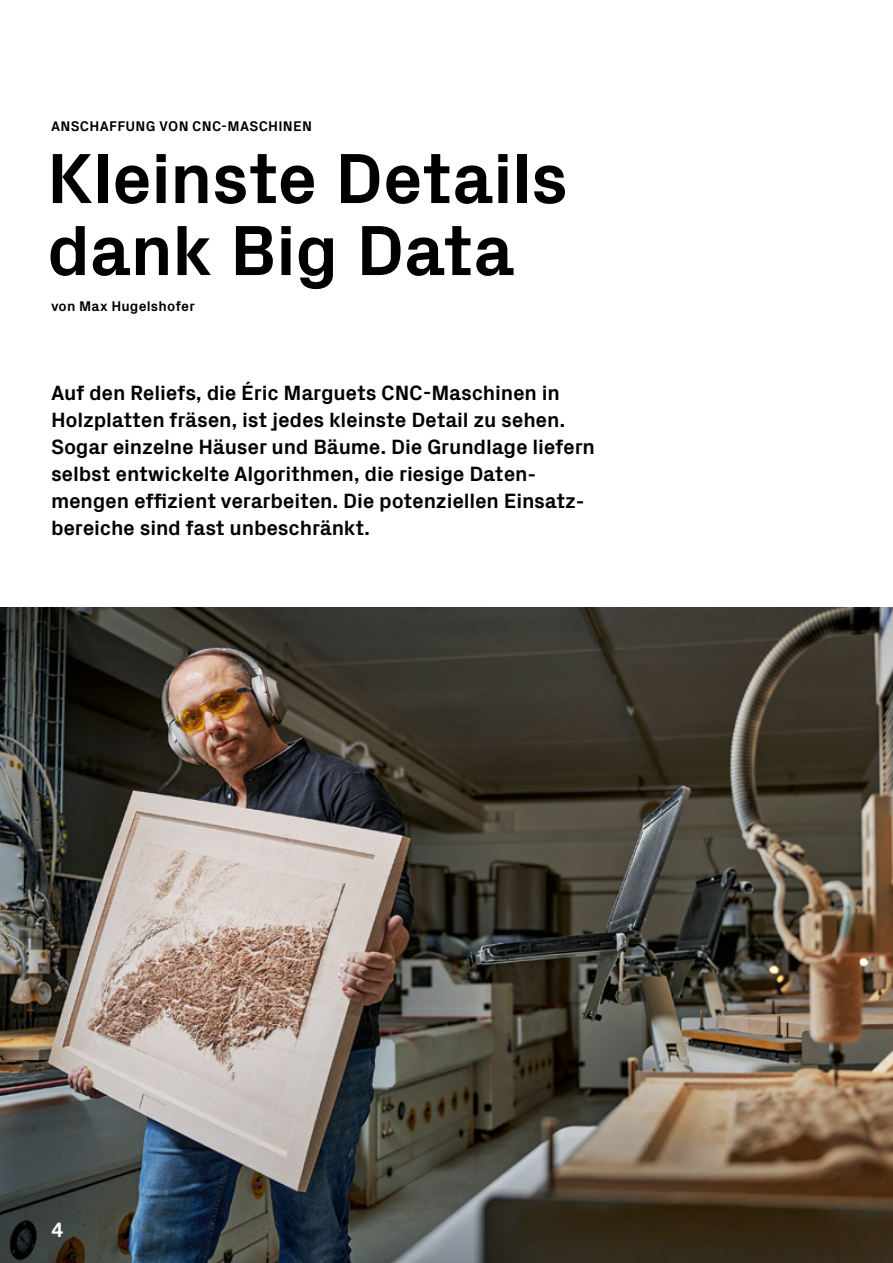
<style>
.page{position:relative;width:893px;height:1263px;background:#fff}
.page>*{position:absolute;margin:0;border:0;box-sizing:border-box;transform-origin:0 0}
.t1{font:700 72px/72px "Px Grotesk";letter-spacing:-.01em;color:#000}
.t2{font:700 21px/27px "Px Grotesk";letter-spacing:-.01em;color:#000}
.t3{font:700 21px "Px Grotesk";color:#fff}
.t4{font:700 14.25px "Px Grotesk";letter-spacing:.015em;color:#000}
</style>
<div class="page">
<img style="left:0;top:607px;width:893px;height:656px">
<p class="t4" style="left:51px;top:116px;width:262px">ANSCHAFFUNG VON CNC-MASCHINEN</p>
<h1 class="t1" style="left:47px;top:139px;width:523px">Kleinste Details dank Big Data</h1>
<p class="t4" style="left:51px;top:296px;width:145px">von Max Hugelshofer</p>
<p class="t2" style="left:51px;top:378px;width:546px">Auf den Reliefs, die Éric Marguets CNC-Maschinen in Holzplatten fräsen, ist jedes kleinste Detail zu sehen.<br>Sogar einzelne Häuser und Bäume. Die Grundlage liefern selbst entwickelte Algorithmen, die riesige Daten&shy;mengen effizient verarbeiten. Die potenziellen Einsatz&shy;bereiche sind fast unbeschränkt.</p>
<p class="t3" style="left:51px;top:1215px;width:14px">4</p>
</div>
